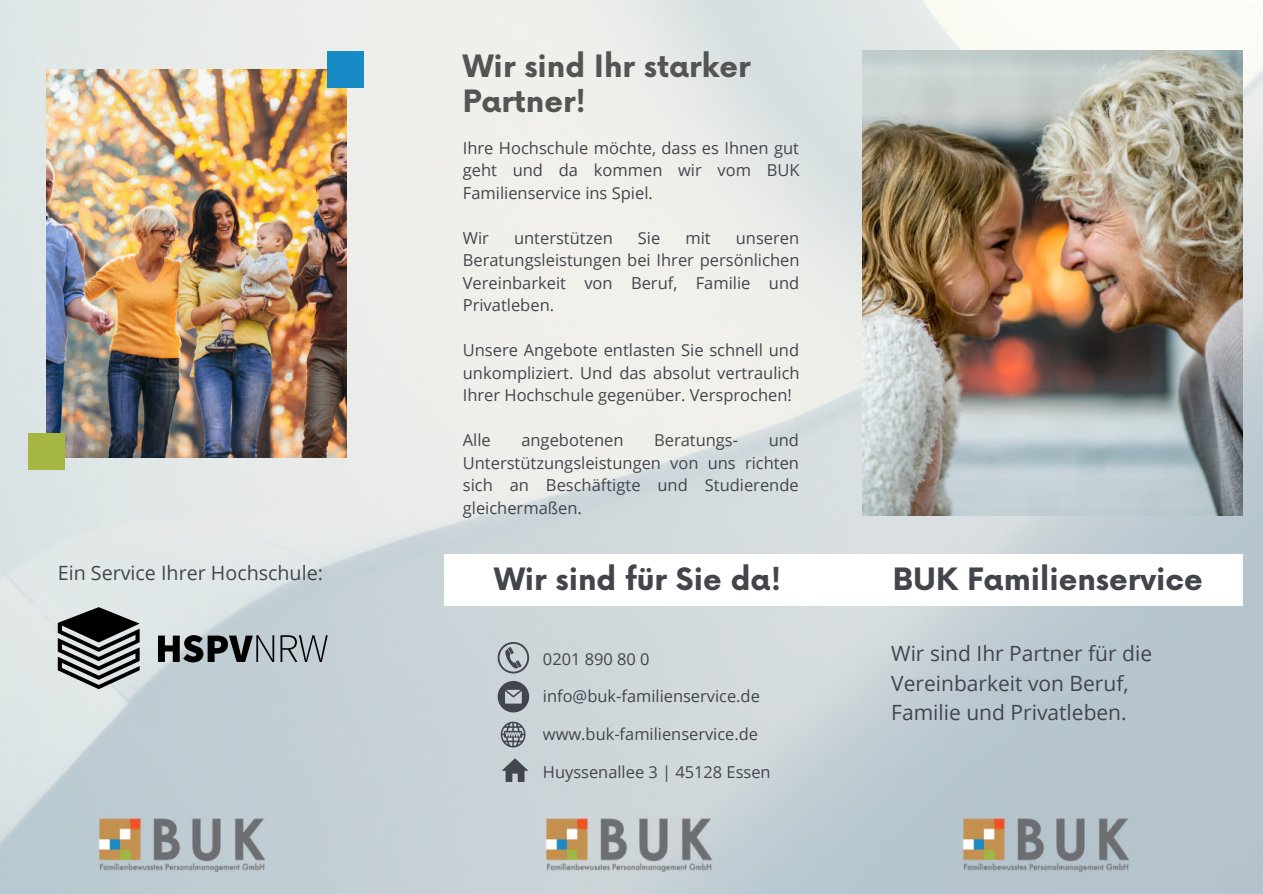
<style>
.page{position:relative;width:1263px;height:894px;background:#fff}
.page>*{position:absolute;margin:0;border:0;box-sizing:border-box;transform-origin:0 0}
.t1{font:700 30px "Now";color:#43454d}
.t2{font:700 30px/34.8px "Now";color:#545454}
.t3{font:21px/29.2px "Open Sans";color:#43454d}
.t4{font:19.65px "Open Sans";color:#43454d}
.t5{font:16.5px/22.5px "Open Sans";color:#43454d;text-align:justify}
.t6{font:16.35px "Open Sans";color:#43454d}
</style>
<div class="page">
<img style="left:0;top:0;width:1263px;height:893px">
<img style="left:863px;top:51px;width:380px;height:464px">
<img style="left:962px;top:817px;width:171px;height:56px">
<svg style="left:498px;top:641px;width:31px;height:32px"></svg>
<svg style="left:498px;top:680px;width:31px;height:32px"></svg>
<svg style="left:502px;top:758px;width:27px;height:23px"></svg>
<svg style="left:501px;top:721px;width:24px;height:26px"></svg>
<div style="left:444px;top:554px;width:799px;height:52px;background:#fff"></div>
<img style="left:546px;top:817px;width:171px;height:56px">
<img style="left:47px;top:69px;width:299px;height:388px">
<div style="left:327px;top:51px;width:37px;height:37px;background:#188ac6"></div>
<div style="left:28px;top:433px;width:37px;height:37px;background:#a5b642"></div>
<img style="left:98px;top:817px;width:171px;height:56px">
<svg style="left:158px;top:635px;width:116px;height:27px;background:#62686b"></svg>
<svg style="left:280px;top:635px;width:48px;height:26px"></svg>
<svg style="left:58px;top:607px;width:82px;height:82px;background:#717575"></svg>
<p class="t4" style="left:58px;top:559px;width:267px">Ein Service Ihrer Hochschule:</p>
<h1 class="t2" style="left:463px;top:48px;width:289px">Wir sind Ihr starker<br>Partner!</h1>
<p class="t5" style="left:463px;top:136px;width:338px">Ihre Hochschule möchte, dass es Ihnen gut geht und da kommen wir vom BUK Familienservice ins Spiel.</p>
<p class="t5" style="left:463px;top:226px;width:28px">Wir</p>
<p class="t5" style="left:514px;top:226px;width:100px">unterstützen</p>
<p class="t5" style="left:638px;top:226px;width:24px">Sie</p>
<p class="t5" style="left:685px;top:226px;width:27px">mit</p>
<p class="t5" style="left:463px;top:226px;width:338px;text-indent:273px">unseren Beratungsleistungen bei Ihrer persönlichen Vereinbarkeit von Beruf, Familie und Privatleben.</p>
<p class="t5" style="left:463px;top:338px;width:338px">Unsere Angebote entlasten Sie schnell und unkompliziert. Und das absolut vertraulich Ihrer Hochschule gegenüber. Versprochen!</p>
<p class="t5" style="left:463px;top:428px;width:30px">Alle</p>
<p class="t5" style="left:521px;top:428px;width:104px">angebotenen</p>
<p class="t5" style="left:654px;top:428px;width:86px">Beratungs-</p>
<p class="t5" style="left:463px;top:428px;width:338px;text-indent:306px">und Unterstützungsleistungen von uns richten sich an Beschäftigte und Studierende gleichermaßen.</p>
<h1 class="t1" style="left:494px;top:556px;width:289px">Wir sind für Sie da!</h1>
<h1 class="t1" style="left:893px;top:556px;width:311px">BUK Familienservice</h1>
<p class="t6" style="left:543px;top:647px;width:108px">0201 890 80 0</p>
<p class="t6" style="left:543px;top:685px;width:218px">info@buk-familienservice.de</p>
<p class="t6" style="left:543px;top:722px;width:217px">www.buk-familienservice.de</p>
<p class="t6" style="left:543px;top:760px;width:229px">Huyssenallee 3 | 45128 Essen</p>
<p class="t3" style="left:891px;top:638px;width:262px">Wir sind Ihr Partner für die<br>Vereinbarkeit von Beruf,<br>Familie und Privatleben.</p>
</div>
